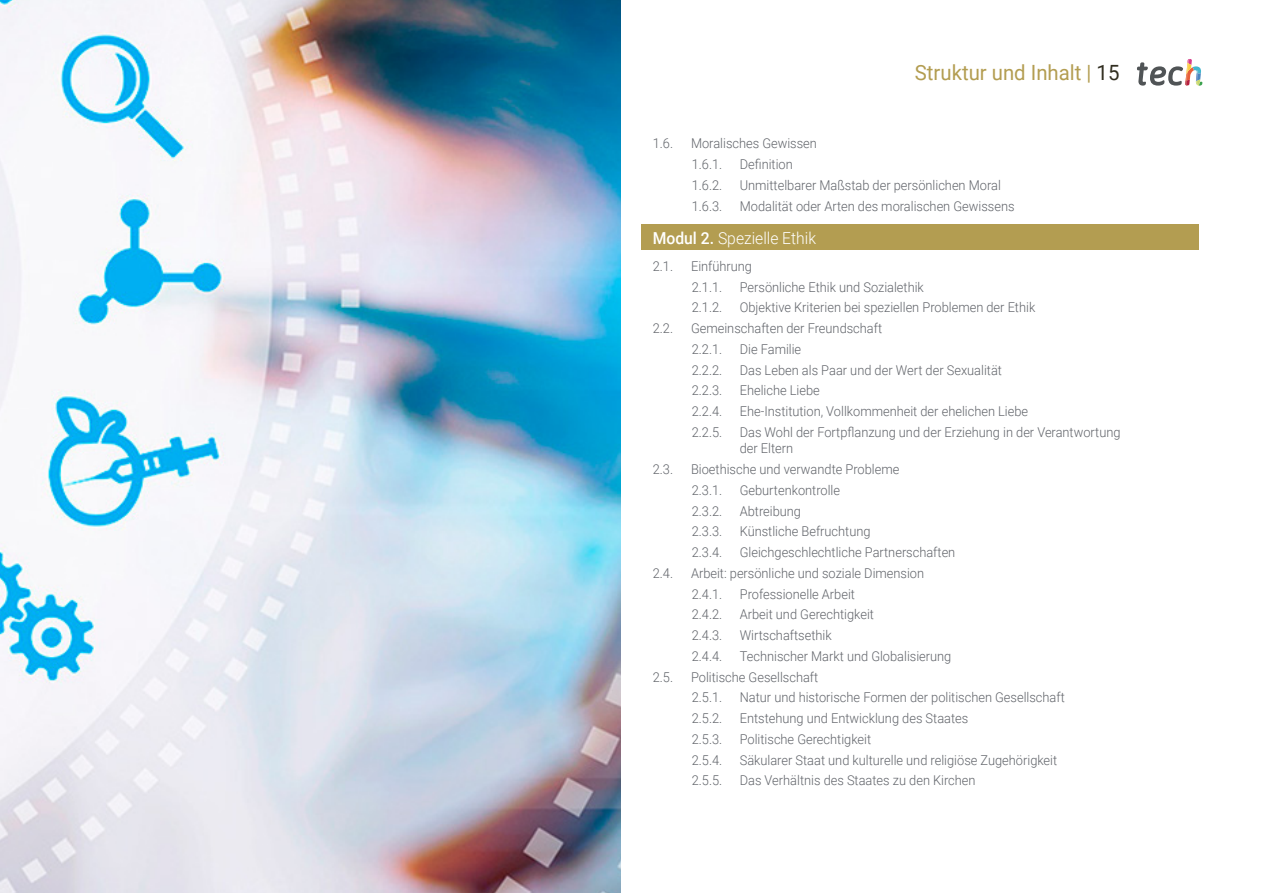
<style>
.page{position:relative;width:1263px;height:893px;background:#fff}
.page>*{position:absolute;margin:0;border:0;box-sizing:border-box;transform-origin:0 0}
.t1{font:21px "Roboto";color:#b39d51}
.t2{font:300 16.5px "Roboto";color:#fff;scale:.95 1}
.t3{font:300 13.5px/20.7px "Roboto";color:#61646a;scale:.95 1}
.s1{color:#312e20}
.s2{font-weight:500}
</style>
<div class="page">
<svg style="left:1137px;top:59px;width:65px;height:27px"></svg>
<div style="left:642px;top:225px;width:557px;height:25px;background:#b39d51"></div>
<img style="left:0;top:0;width:621px;height:893px">
<p class="t3" style="left:653px;top:133px;width:23px">1.6.</p>
<p class="t3" style="left:691px;top:133px;width:134px">Moralisches Gewissen<br>1.6.1.</p>
<p class="t3" style="left:740px;top:153px;width:57px">Definition</p>
<h1 class="t1" style="left:915px;top:57px;width:206px">Struktur und Inhalt | <span class="s1">15</span></h1>
<p class="t3" style="left:692px;top:174px;width:34px">1.6.2.</p>
<p class="t3" style="left:740px;top:174px;width:276px">Unmittelbarer Maßstab der persönlichen Moral</p>
<p class="t3" style="left:692px;top:195px;width:34px">1.6.3.</p>
<p class="t3" style="left:740px;top:195px;width:291px">Modalität oder Arten des moralischen Gewissens</p>
<p class="t2" style="left:653px;top:226px;width:173px"><span class="s2">Modul 2.</span> Spezielle Ethik</p>
<p class="t3" style="left:653px;top:255px;width:23px">2.1.</p>
<p class="t3" style="left:691px;top:255px;width:66px">Einführung<br>2.1.1.</p>
<p class="t3" style="left:740px;top:276px;width:195px">Persönliche Ethik und Sozialethik</p>
<p class="t3" style="left:692px;top:297px;width:34px">2.1.2.</p>
<p class="t3" style="left:740px;top:297px;width:313px">Objektive Kriterien bei speziellen Problemen der Ethik</p>
<p class="t3" style="left:653px;top:317px;width:23px">2.2.</p>
<p class="t3" style="left:691px;top:317px;width:203px">Gemeinschaften der Freundschaft<br>2.2.1.</p>
<p class="t3" style="left:740px;top:338px;width:66px">Die Familie</p>
<p class="t3" style="left:692px;top:359px;width:34px">2.2.2.</p>
<p class="t3" style="left:740px;top:359px;width:278px">Das Leben als Paar und der Wert der Sexualität</p>
<p class="t3" style="left:692px;top:380px;width:34px">2.2.3.</p>
<p class="t3" style="left:740px;top:380px;width:86px">Eheliche Liebe</p>
<p class="t3" style="left:692px;top:400px;width:34px">2.2.4.</p>
<p class="t3" style="left:740px;top:400px;width:305px">Ehe-Institution, Vollkommenheit der ehelichen Liebe</p>
<p class="t3" style="left:692px;top:421px;width:34px">2.2.5.</p>
<p class="t3" style="left:740px;top:423px;width:402px;line-height:16.5px">Das Wohl der Fortpflanzung und der Erziehung in der Verantwortung der Eltern</p>
<p class="t3" style="left:653px;top:458px;width:23px">2.3.</p>
<p class="t3" style="left:691px;top:458px;width:221px">Bioethische und verwandte Probleme<br>2.3.1.</p>
<p class="t3" style="left:740px;top:479px;width:107px">Geburtenkontrolle</p>
<p class="t3" style="left:692px;top:500px;width:34px">2.3.2.</p>
<p class="t3" style="left:740px;top:500px;width:66px">Abtreibung</p>
<p class="t3" style="left:692px;top:521px;width:34px">2.3.3.</p>
<p class="t3" style="left:740px;top:521px;width:139px">Künstliche Befruchtung</p>
<p class="t3" style="left:692px;top:541px;width:34px">2.3.4.</p>
<p class="t3" style="left:740px;top:541px;width:228px">Gleichgeschlechtliche Partnerschaften</p>
<p class="t3" style="left:653px;top:562px;width:23px">2.4.</p>
<p class="t3" style="left:691px;top:562px;width:247px">Arbeit: persönliche und soziale Dimension<br>2.4.1.</p>
<p class="t3" style="left:740px;top:583px;width:123px">Professionelle Arbeit</p>
<p class="t3" style="left:692px;top:604px;width:34px">2.4.2.</p>
<p class="t3" style="left:740px;top:604px;width:143px">Arbeit und Gerechtigkeit</p>
<p class="t3" style="left:692px;top:624px;width:34px">2.4.3.</p>
<p class="t3" style="left:740px;top:624px;width:98px">Wirtschaftsethik</p>
<p class="t3" style="left:692px;top:645px;width:34px">2.4.4.</p>
<p class="t3" style="left:740px;top:645px;width:224px">Technischer Markt und Globalisierung</p>
<p class="t3" style="left:653px;top:666px;width:23px">2.5.</p>
<p class="t3" style="left:691px;top:666px;width:135px">Politische Gesellschaft<br>2.5.1.</p>
<p class="t3" style="left:740px;top:687px;width:344px">Natur und historische Formen der politischen Gesellschaft</p>
<p class="t3" style="left:692px;top:707px;width:34px">2.5.2.</p>
<p class="t3" style="left:740px;top:707px;width:242px">Entstehung und Entwicklung des Staates</p>
<p class="t3" style="left:692px;top:728px;width:34px">2.5.3.</p>
<p class="t3" style="left:740px;top:728px;width:140px">Politische Gerechtigkeit</p>
<p class="t3" style="left:692px;top:749px;width:34px">2.5.4.</p>
<p class="t3" style="left:740px;top:749px;width:336px">Säkularer Staat und kulturelle und religiöse Zugehörigkeit</p>
<p class="t3" style="left:692px;top:770px;width:34px">2.5.5.</p>
<p class="t3" style="left:740px;top:770px;width:250px">Das Verhältnis des Staates zu den Kirchen</p>
</div>
